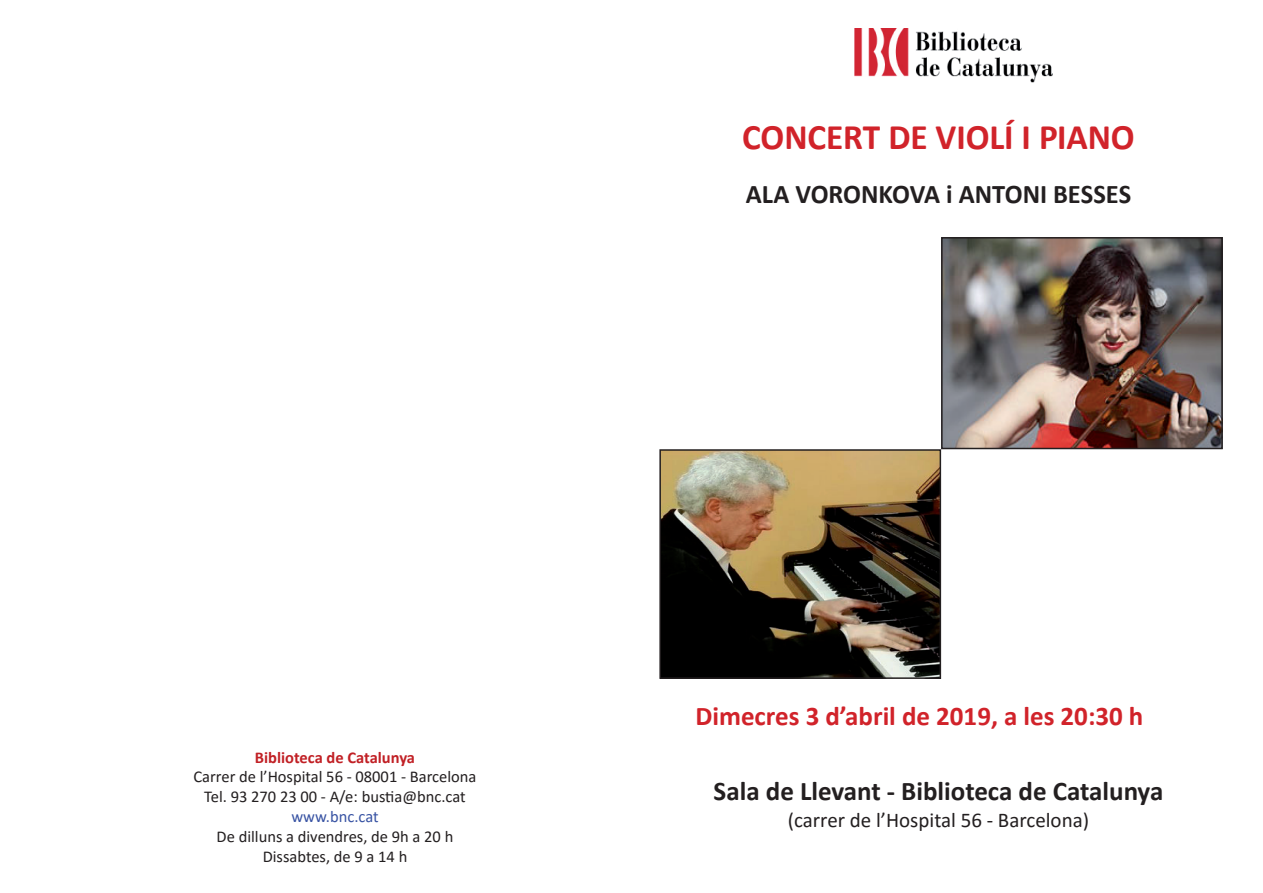
<style>
.page{position:relative;width:1263px;height:893px;background:#fff}
.page>*{position:absolute;margin:0;border:0;box-sizing:border-box;transform-origin:0 0}
.t1{font:700 36px "Calibri";letter-spacing:-.005em;color:#d1232a}
.t2{font:700 27px "Calibri";color:#231f20}
.t3{font:700 27px "Calibri";color:#d1232a}
.t4{font:21px "Calibri";color:#231f20}
.t5{font:16.5px/19.8px "Calibri";color:#231f20;text-align:center}
.t6{font:700 16.5px "Calibri";color:#c12025}
.t7{font:16.5px "Calibri";color:#3853a3}
</style>
<div class="page">
<img style="left:854px;top:29px;width:199px;height:54px">
<img style="left:662px;top:452px;width:276px;height:224px">
<div style="left:659px;top:449px;width:282px;height:230px;border:2px solid #231f20"></div>
<img style="left:944px;top:240px;width:276px;height:206px">
<div style="left:941px;top:237px;width:282px;height:212px;border:2px solid #231f20"></div>
<p class="t6" style="left:255px;top:745px;width:162px">Biblioteca de Catalunya</p>
<p class="t5" style="left:193px;top:766px;width:285px">Carrer de l’Hospital 56 - 08001 - Barcelona<br>Tel. 93 270 23 00 - A/e: bustia@bnc.cat</p>
<p class="t7" style="left:291px;top:805px;width:89px">www.bnc.cat</p>
<p class="t5" style="left:217px;top:826px;width:238px">De dilluns a divendres, de 9h a 20 h<br>Dissabtes, de 9 a 14 h</p>
<h1 class="t1" style="left:742px;top:112px;width:394px">CONCERT DE VIOLÍ I PIANO</h1>
<h2 class="t2" style="left:746px;top:175px;width:387px">ALA VORONKOVA i ANTONI BESSES</h2>
<h2 class="t3" style="left:695px;top:696px;width:450px">Dimecres 3 d’abril de 2019, a les 20:30 h</h2>
<h2 class="t2" style="left:714px;top:771px;width:451px">Sala de Llevant - Biblioteca de Catalunya</h2>
<p class="t4" style="left:788px;top:805px;width:303px">(carrer de l’Hospital 56 - Barcelona)</p>
</div>
